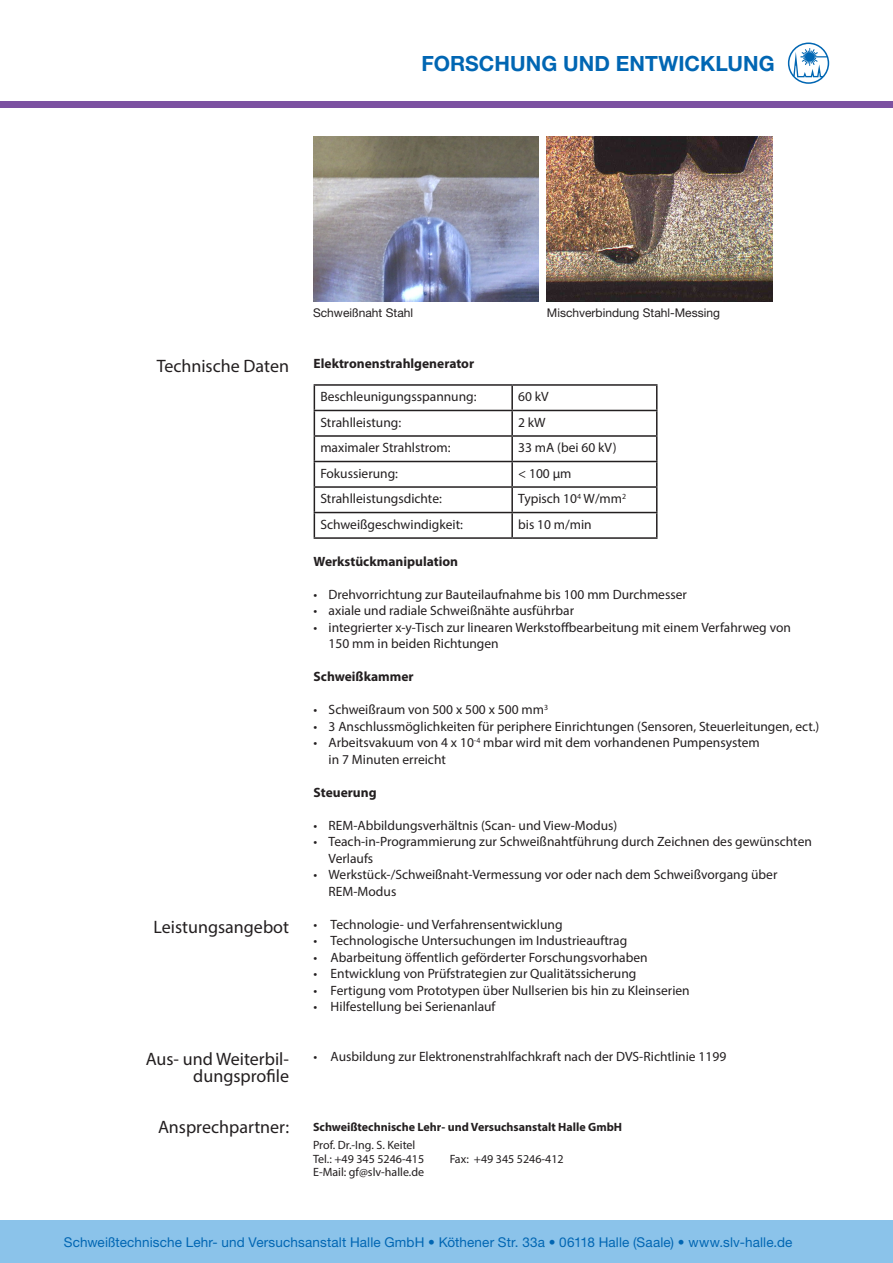
<style>
.page{position:relative;width:893px;height:1263px;background:#fff}
.page>*{position:absolute;margin:0;border:0;box-sizing:border-box;transform-origin:0 0}
.t1{font:700 21px "Helvetica Neue LT Std";color:#0166b3}
.t2{font:18px/16.5px "Myriad Pro";color:#231f20;text-align:right}
.t3{font:13.5px/16.5px "Myriad Pro";color:#231f20}
.t4{font:13.5px "Helvetica Neue LT Std";letter-spacing:.01em;color:#0166b3}
.t5{font:700 13.5px "Myriad Pro";color:#231f20}
.t6{font:12px/13.5px "Myriad Pro";color:#231f20}
.t7{font:700 12px "Myriad Pro";color:#231f20}
.t8{font:12px "Helvetica Neue LT Std";color:#231f20}
</style>
<div class="page">
<svg style="left:788px;top:43px;width:41px;height:41px"></svg>
<div style="left:0;top:101px;width:893px;height:7px;background:#7c51a1"></div>
<div style="left:0;top:1220px;width:893px;height:43px;background:#8bc3ea"></div>
<hr style="left:314px;top:384px;width:198px;height:2px;background:#231f20">
<hr style="left:512px;top:384px;width:145px;height:2px;background:#231f20">
<hr style="left:511px;top:386px;width:2px;height:24px;background:#231f20">
<hr style="left:314px;top:410px;width:198px;height:1px;background:#231f20">
<hr style="left:512px;top:410px;width:145px;height:1px;background:#231f20">
<hr style="left:511px;top:411px;width:2px;height:24px;background:#231f20">
<hr style="left:314px;top:435px;width:198px;height:2px;background:#231f20">
<hr style="left:512px;top:435px;width:145px;height:2px;background:#231f20">
<hr style="left:511px;top:437px;width:2px;height:24px;background:#231f20">
<hr style="left:314px;top:461px;width:198px;height:1px;background:#231f20">
<hr style="left:512px;top:461px;width:145px;height:1px;background:#231f20">
<hr style="left:511px;top:462px;width:2px;height:24px;background:#231f20">
<hr style="left:314px;top:486px;width:198px;height:2px;background:#231f20">
<hr style="left:512px;top:486px;width:145px;height:2px;background:#231f20">
<hr style="left:511px;top:488px;width:2px;height:24px;background:#231f20">
<hr style="left:314px;top:512px;width:198px;height:1px;background:#231f20">
<svg style="left:314px;top:386px;width:1px;height:151px"></svg>
<hr style="left:512px;top:512px;width:145px;height:1px;background:#231f20">
<hr style="left:511px;top:513px;width:2px;height:24px;background:#231f20">
<svg style="left:656px;top:386px;width:1px;height:151px"></svg>
<hr style="left:314px;top:537px;width:198px;height:2px;background:#231f20">
<hr style="left:512px;top:537px;width:145px;height:2px;background:#231f20">
<img style="left:313px;top:136px;width:225px;height:165px">
<img style="left:547px;top:136px;width:225px;height:165px">
<h1 class="t1" style="left:422px;top:50px;width:355px">FORSCHUNG UND ENTWICKLUNG</h1>
<h2 class="t2" style="left:157px;top:358px;width:134px">Technische Daten</h2>
<h2 class="t2" style="left:154px;top:919px;width:137px">Leistungsangebot</h2>
<h2 class="t2" style="left:146px;top:1051px;width:145px">Aus- und Weiterbil&shy;dungsprofile</h2>
<p class="t8" style="left:313px;top:305px;width:102px">Schweißnaht Stahl</p>
<p class="t8" style="left:547px;top:305px;width:174px">Mischverbindung Stahl-Messing</p>
<p class="t5" style="left:314px;top:354px;width:162px">Elektronenstrahlgenerator</p>
<p class="t3" style="left:320px;top:388px;width:158px">Beschleunigungsspannung:</p>
<p class="t3" style="left:518px;top:388px;width:32px">60 kV</p>
<p class="t3" style="left:320px;top:414px;width:82px">Strahlleistung:</p>
<p class="t3" style="left:518px;top:414px;width:29px">2 kW</p>
<p class="t3" style="left:320px;top:439px;width:132px">maximaler Strahlstrom:</p>
<p class="t3" style="left:518px;top:439px;width:100px">33 mA (bei 60 kV)</p>
<p class="t3" style="left:320px;top:465px;width:79px">Fokussierung:</p>
<p class="t3" style="left:518px;top:465px;width:55px">&lt; 100 μm</p>
<p class="t3" style="left:320px;top:490px;width:123px">Strahlleistungsdichte:</p>
<p class="t3" style="left:518px;top:490px;width:109px">Typisch 10<sup>4</sup> W/mm<sup>2</sup></p>
<p class="t3" style="left:320px;top:516px;width:144px">Schweißgeschwindigkeit:</p>
<p class="t3" style="left:518px;top:516px;width:75px">bis 10 m/min</p>
<p class="t5" style="left:314px;top:552px;width:146px">Werkstückmanipulation</p>
<p class="t3" style="left:314px;top:586px;width:375px">• Drehvorrichtung zur Bauteilaufnahme bis 100 mm Durchmesser</p>
<p class="t3" style="left:314px;top:602px;width:262px">• axiale und radiale Schweißnähte ausführbar</p>
<p class="t3" style="left:329px;top:619px;width:464px;text-indent:-15px">• integrierter x-y-Tisch zur linearen Werkstoffbearbeitung mit einem Verfahrweg von<br>150 mm in beiden Richtungen</p>
<p class="t5" style="left:314px;top:668px;width:102px">Schweißkammer</p>
<p class="t3" style="left:314px;top:701px;width:236px">• Schweißraum von 500 x 500 x 500 mm<sup>3</sup></p>
<p class="t3" style="left:314px;top:718px;width:507px">• 3 Anschlussmöglichkeiten für periphere Einrichtungen (Sensoren, Steuerleitungen, ect.)</p>
<p class="t3" style="left:329px;top:734px;width:433px;text-indent:-15px">• Arbeitsvakuum von 4 x 10<sup>-4</sup> mbar wird mit dem vorhandenen Pumpensystem in 7 Minuten erreicht</p>
<p class="t5" style="left:314px;top:783px;width:65px">Steuerung</p>
<p class="t3" style="left:314px;top:817px;width:305px">• REM-Abbildungsverhältnis (Scan- und View-Modus)</p>
<p class="t3" style="left:329px;top:833px;width:485px;text-indent:-15px">• Teach-in-Programmierung zur Schweißnahtführung durch Zeichnen des gewünschten<br>Verlaufs</p>
<p class="t3" style="left:329px;top:866px;width:450px;text-indent:-15px">• Werkstück-/Schweißnaht-Vermessung vor oder nach dem Schweißvorgang über<br>REM-Modus</p>
<p class="t3" style="left:314px;top:916px;width:250px">• Technologie- und Verfahrensentwicklung</p>
<p class="t3" style="left:314px;top:932px;width:315px">• Technologische Untersuchungen im Industrieauftrag</p>
<p class="t3" style="left:314px;top:949px;width:336px">• Abarbeitung öffentlich geförderter Forschungsvorhaben</p>
<p class="t3" style="left:314px;top:965px;width:324px">• Entwicklung von Prüfstrategien zur Qualitätssicherung</p>
<p class="t3" style="left:314px;top:982px;width:378px">• Fertigung vom Prototypen über Nullserien bis hin zu Kleinserien</p>
<p class="t3" style="left:314px;top:998px;width:183px">• Hilfestellung bei Serienanlauf</p>
<p class="t3" style="left:314px;top:1048px;width:414px">• Ausbildung zur Elektronenstrahlfachkraft nach der DVS-Richtlinie 1199</p>
<h2 class="t2" style="left:158px;top:1119px;width:133px">Ansprechpartner:</h2>
<p class="t7" style="left:313px;top:1119px;width:311px">Schweißtechnische Lehr- und Versuchsanstalt Halle GmbH</p>
<p class="t6" style="left:313px;top:1138px;width:113px">Prof. Dr.-Ing. S. Keitel<br>Tel.: +49 345 5246-415</p>
<p class="t6" style="left:450px;top:1152px;width:116px">Fax: +49 345 5246-412</p>
<p class="t6" style="left:313px;top:1165px;width:113px">E-Mail: gf@slv-halle.de</p>
<p class="t4" style="left:64px;top:1234px;width:730px">Schweißtechnische Lehr- und Versuchsanstalt Halle GmbH • Köthener Str. 33a • 06118 Halle (Saale) • www.slv-halle.de</p>
</div>
